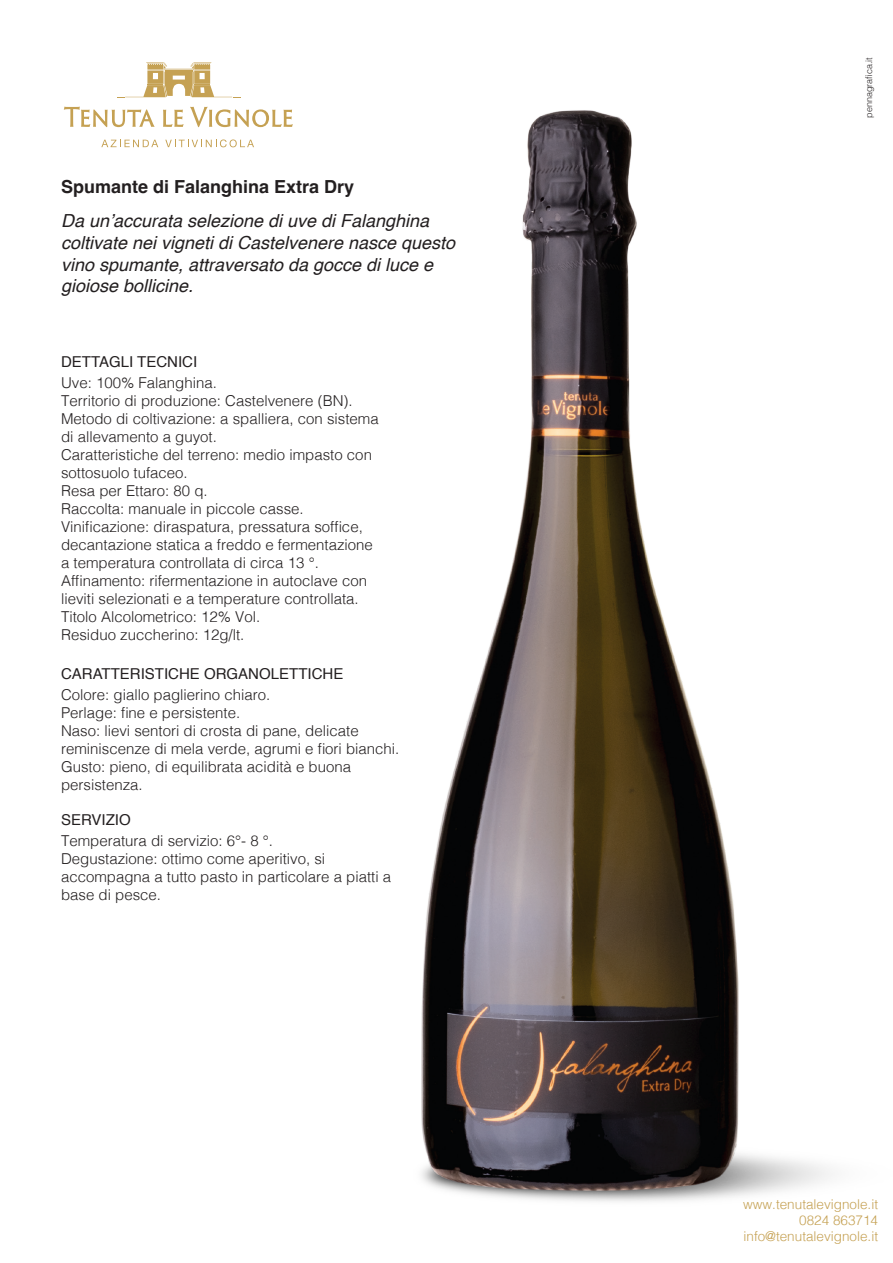
<style>
.page{position:relative;width:893px;height:1263px;background:#fff}
.page>*{position:absolute;margin:0;border:0;box-sizing:border-box;transform-origin:0 0}
.t1{font:italic 18px/21.6px "Helvetica";color:#231f20}
.t2{font:700 18px "Helvetica";color:#231f20}
.t3{font:300 15px/18px "Helvetica";color:#231f20}
.t4{font:15px "Helvetica";color:#231f20}
.t5{font:300 13.5px/16.2px "Helvetica";color:#c5a153;text-align:right}
.t6{font:300 9px "Helvetica";color:#231f20}
</style>
<div class="page">
<img style="left:178px;top:106px;width:655px;height:1096px">
<svg style="left:64px;top:107px;width:91px;height:20px"></svg>
<svg style="left:163px;top:110px;width:21px;height:17px"></svg>
<svg style="left:190px;top:107px;width:103px;height:20px"></svg>
<svg style="left:101px;top:140px;width:57px;height:7px"></svg>
<svg style="left:165px;top:139px;width:89px;height:8px"></svg>
<svg style="left:117px;top:62px;width:124px;height:36px"></svg>
<p class="t2" style="left:61px;top:176px;width:295px">Spumante di Falanghina Extra Dry</p>
<p class="t1" style="left:61px;top:211px;width:396px">Da un’accurata selezione di uve di Falanghina coltivate nei vigneti di Castelvenere nasce questo vino spumante, attraversato da gocce di luce e gioiose bollicine.</p>
<p class="t4" style="left:61px;top:351px;width:138px">DETTAGLI TECNICI</p>
<p class="t3" style="left:61px;top:373px;width:319px">Uve: 100% Falanghina.<br>Territorio di produzione: Castelvenere (BN).<br>Metodo di coltivazione: a spalliera, con sistema di allevamento a guyot.<br>Caratteristiche del terreno: medio impasto con sottosuolo tufaceo.<br>Resa per Ettaro: 80 q.<br>Raccolta: manuale in piccole casse.<br>Vinificazione: diraspatura, pressatura soffice, decantazione statica a freddo e fermentazione a temperatura controllata di circa 13 °.<br>Affinamento: rifermentazione in autoclave con lieviti selezionati e a temperature controllata.<br>Titolo Alcolometrico: 12% Vol.<br>Residuo zuccherino: 12g/lt.</p>
<p class="t4" style="left:61px;top:663px;width:284px">CARATTERISTICHE ORGANOLETTICHE</p>
<p class="t3" style="left:61px;top:685px;width:340px">Colore: giallo paglierino chiaro.<br>Perlage: fine e persistente.<br>Naso: lievi sentori di crosta di pane, delicate reminiscenze di mela verde, agrumi e fiori bianchi.<br>Gusto: pieno, di equilibrata acidità e buona persistenza.</p>
<p class="t4" style="left:61px;top:808px;width:71px">SERVIZIO</p>
<p class="t3" style="left:61px;top:830px;width:332px">Temperatura di servizio: 6°- 8 °.<br>Degustazione: ottimo come aperitivo, si accompagna a tutto pasto in particolare a piatti a base di pesce.</p>
<p class="t6" style="left:861px;top:118px;width:62px;rotate:-90deg">pennagrafica.it</p>
<p class="t5" style="left:743px;top:1195px;width:137px">www.tenutalevignole.it<br>0824 863714 info@tenutalevignole.it</p>
</div>
